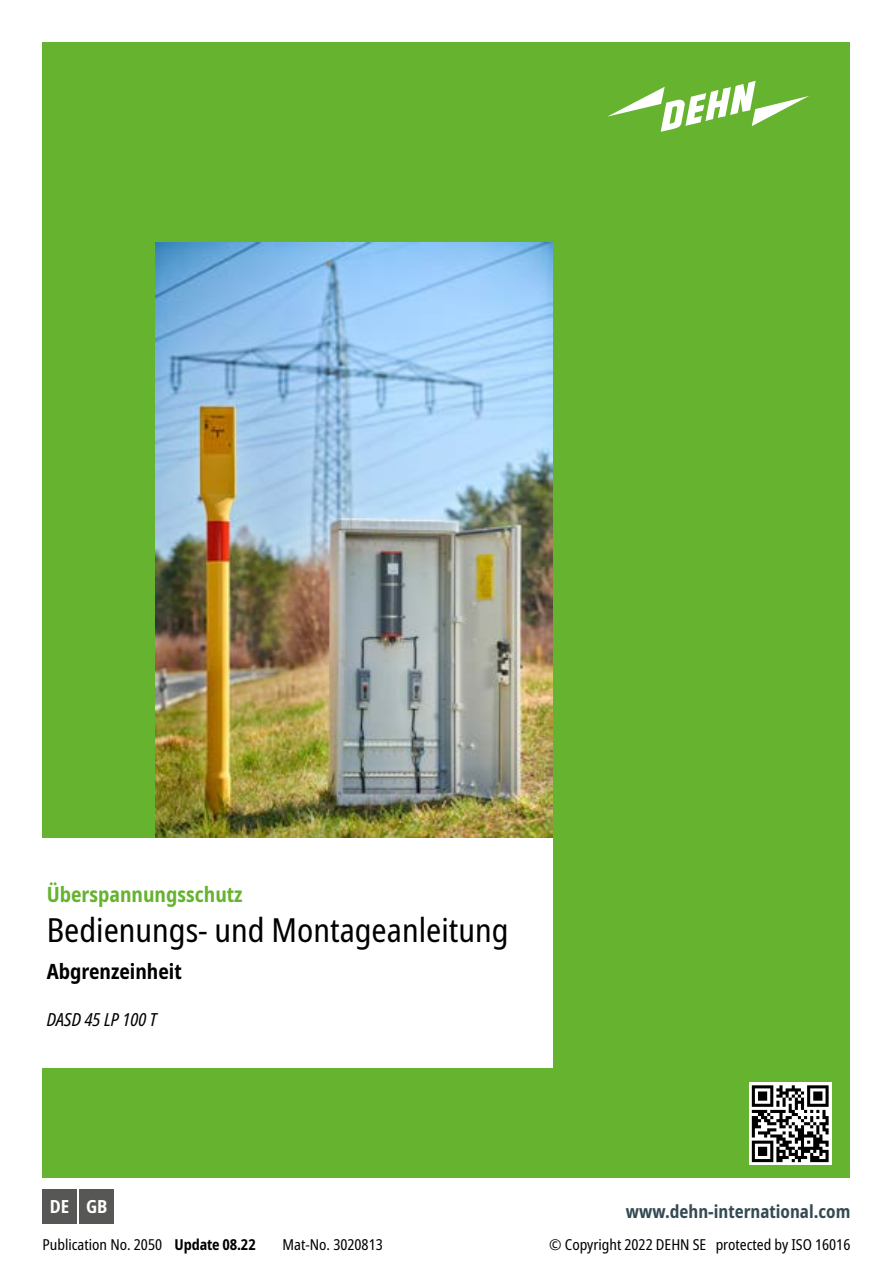
<style>
.page{position:relative;width:893px;height:1263px;background:#fff}
.page>*{position:absolute;margin:0;border:0;box-sizing:border-box;transform-origin:0 0}
.t1{font:condensed 33px "Noto Sans";color:#000}
.t2{font:700 condensed 21px "Noto Sans";color:#65b32e}
.t3{font:700 condensed 21px "Noto Sans";color:#000}
.t4{font:700 condensed 18px "Noto Sans";color:#344a53}
.t5{font:italic condensed 18px "Noto Sans";color:#000}
.t6{font:700 condensed 18px "Noto Sans";color:#fff}
.t7{font:condensed 15px "Noto Sans";color:#000}
.s1{font-weight:700}
</style>
<div class="page">
<div style="left:43px;top:43px;width:807px;height:1135px;background:#65b32e"></div>
<svg style="left:607px;top:81px;width:202px;height:51px"></svg>
<svg style="left:749px;top:1082px;width:83px;height:83px"></svg>
<svg style="left:752px;top:1085px;width:77px;height:77px;background:#797979"></svg>
<img style="left:155px;top:242px;width:397px;height:596px">
<div style="left:30px;top:838px;width:523px;height:229px;background:#fff"></div>
<div style="left:43px;top:1190px;width:34px;height:34px;background:#575756"></div>
<div style="left:80px;top:1190px;width:34px;height:34px;background:#575756"></div>
<h2 class="t2" style="left:47px;top:879px;width:197px">Überspannungsschutz</h2>
<h1 class="t1" style="left:47px;top:907px;width:463px">Bedienungs- und Montageanleitung</h1>
<h2 class="t3" style="left:47px;top:956px;width:137px">Abgrenzeinheit</h2>
<p class="t5" style="left:47px;top:1006px;width:112px">DASD 45 LP 100 T</p>
<p class="t6" style="left:50px;top:1194px;width:59px">DE GB</p>
<p class="t4" style="left:626px;top:1199px;width:226px">www.dehn-international.com</p>
<p class="t7" style="left:43px;top:1233px;width:215px">Publication No. 2050 <span class="s1">Update 08.22</span></p>
<p class="t7" style="left:283px;top:1233px;width:102px">Mat-No. 3020813</p>
<p class="t7" style="left:549px;top:1233px;width:303px">© Copyright 2022 DEHN SE protected by ISO 16016</p>
</div>
